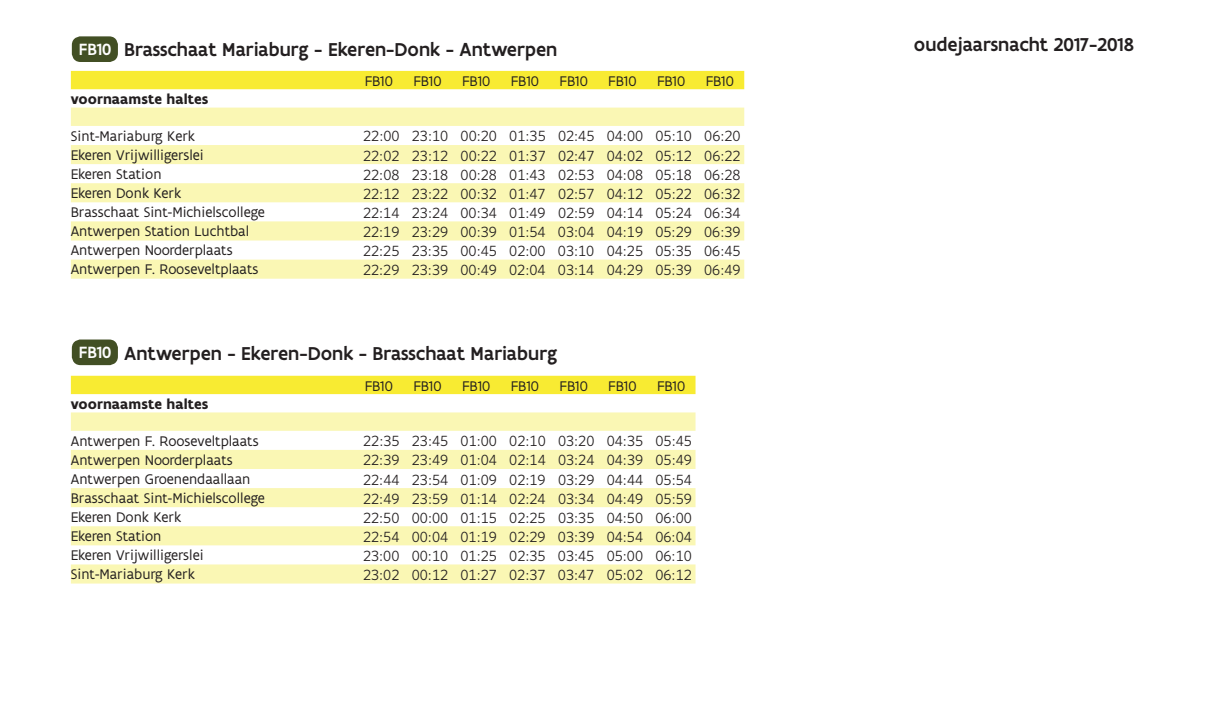
<style>
.page{position:relative;width:1205px;height:709px;background:#fff}
.page>*{position:absolute;margin:0;border:0;box-sizing:border-box;transform-origin:0 0}
.t1{font:500 20px "Flanders Art Sans";color:#231f20}
.t2{font:500 17.5px "Flanders Art Sans";color:#fff}
.t3{font:15px "Whitney Numeric";color:#231f20}
.t4{font:15px "Flanders Art Sans";color:#231f20}
.t5{font:700 15px "Flanders Art Sans";color:#231f20}
</style>
<div class="page">
<div style="left:73px;top:38px;width:44px;height:23px;background:#424f24;border-radius:8px"></div>
<div style="left:72px;top:36px;width:46px;height:26px;border:2px solid #424f24;border-radius:8px"></div>
<div style="left:73px;top:341px;width:44px;height:23px;background:#424f24;border-radius:8px"></div>
<div style="left:72px;top:339px;width:46px;height:26px;border:2px solid #424f24;border-radius:8px"></div>
<div style="left:71px;top:71px;width:673px;height:18px;background:#f8eb32"></div>
<svg style="left:71px;top:108px;width:673px;height:171px;fill:#faf7b4"></svg>
<div style="left:71px;top:376px;width:624px;height:18px;background:#f8eb32"></div>
<svg style="left:71px;top:412px;width:624px;height:171px;fill:#faf7b4"></svg>
<p class="t2" style="left:79px;top:38px;width:34px">FB10</p>
<h1 class="t1" style="left:914px;top:32px;width:222px">oudejaarsnacht 2017-2018</h1>
<h1 class="t1" style="left:124px;top:37px;width:434px">Brasschaat Mariaburg - Ekeren-Donk - Antwerpen</h1>
<p class="t4" style="left:365px;top:72px;width:30px">FB10</p>
<p class="t4" style="left:413px;top:72px;width:30px">FB10</p>
<p class="t4" style="left:462px;top:72px;width:30px">FB10</p>
<p class="t4" style="left:511px;top:72px;width:30px">FB10</p>
<p class="t4" style="left:559px;top:72px;width:30px">FB10</p>
<p class="t4" style="left:608px;top:72px;width:30px">FB10</p>
<p class="t4" style="left:657px;top:72px;width:30px">FB10</p>
<p class="t4" style="left:706px;top:72px;width:30px">FB10</p>
<p class="t5" style="left:71px;top:90px;width:139px">voornaamste haltes</p>
<p class="t4" style="left:71px;top:127px;width:126px">Sint-Mariaburg Kerk</p>
<p class="t3" style="left:363px;top:129px;width:379px">22:00 23:10 00:20 01:35 02:45 04:00 05:10 06:20</p>
<p class="t4" style="left:71px;top:146px;width:134px">Ekeren Vrijwilligerslei</p>
<p class="t3" style="left:363px;top:148px;width:379px">22:02 23:12 00:22 01:37 02:47 04:02 05:12 06:22</p>
<p class="t4" style="left:71px;top:165px;width:92px">Ekeren Station</p>
<p class="t3" style="left:363px;top:167px;width:379px">22:08 23:18 00:28 01:43 02:53 04:08 05:18 06:28</p>
<p class="t4" style="left:71px;top:184px;width:112px">Ekeren Donk Kerk</p>
<p class="t3" style="left:363px;top:186px;width:379px">22:12 23:22 00:32 01:47 02:57 04:12 05:22 06:32</p>
<p class="t4" style="left:71px;top:203px;width:195px">Brasschaat Sint-Michielscollege</p>
<p class="t3" style="left:363px;top:206px;width:379px">22:14 23:24 00:34 01:49 02:59 04:14 05:24 06:34</p>
<p class="t4" style="left:71px;top:222px;width:180px">Antwerpen Station Luchtbal</p>
<p class="t3" style="left:363px;top:225px;width:379px">22:19 23:29 00:39 01:54 03:04 04:19 05:29 06:39</p>
<p class="t4" style="left:71px;top:241px;width:163px">Antwerpen Noorderplaats</p>
<p class="t3" style="left:363px;top:244px;width:379px">22:25 23:35 00:45 02:00 03:10 04:25 05:35 06:45</p>
<p class="t4" style="left:71px;top:260px;width:189px">Antwerpen F. Rooseveltplaats</p>
<p class="t3" style="left:363px;top:263px;width:379px">22:29 23:39 00:49 02:04 03:14 04:29 05:39 06:49</p>
<p class="t2" style="left:79px;top:341px;width:34px">FB10</p>
<h1 class="t1" style="left:124px;top:341px;width:434px">Antwerpen - Ekeren-Donk - Brasschaat Mariaburg</h1>
<p class="t4" style="left:365px;top:376px;width:30px">FB10</p>
<p class="t4" style="left:413px;top:376px;width:30px">FB10</p>
<p class="t4" style="left:462px;top:376px;width:30px">FB10</p>
<p class="t4" style="left:511px;top:376px;width:30px">FB10</p>
<p class="t4" style="left:559px;top:376px;width:30px">FB10</p>
<p class="t4" style="left:608px;top:376px;width:30px">FB10</p>
<p class="t4" style="left:657px;top:376px;width:30px">FB10</p>
<p class="t5" style="left:71px;top:394px;width:139px">voornaamste haltes</p>
<p class="t4" style="left:71px;top:431px;width:189px">Antwerpen F. Rooseveltplaats</p>
<p class="t3" style="left:363px;top:434px;width:330px">22:35 23:45 01:00 02:10 03:20 04:35 05:45</p>
<p class="t4" style="left:71px;top:450px;width:163px">Antwerpen Noorderplaats</p>
<p class="t3" style="left:363px;top:453px;width:330px">22:39 23:49 01:04 02:14 03:24 04:39 05:49</p>
<p class="t4" style="left:71px;top:469px;width:181px">Antwerpen Groenendaallaan</p>
<p class="t3" style="left:363px;top:472px;width:330px">22:44 23:54 01:09 02:19 03:29 04:44 05:54</p>
<p class="t4" style="left:71px;top:489px;width:195px">Brasschaat Sint-Michielscollege</p>
<p class="t3" style="left:363px;top:491px;width:330px">22:49 23:59 01:14 02:24 03:34 04:49 05:59</p>
<p class="t4" style="left:71px;top:508px;width:112px">Ekeren Donk Kerk</p>
<p class="t3" style="left:363px;top:510px;width:330px">22:50 00:00 01:15 02:25 03:35 04:50 06:00</p>
<p class="t4" style="left:71px;top:527px;width:92px">Ekeren Station</p>
<p class="t3" style="left:363px;top:529px;width:330px">22:54 00:04 01:19 02:29 03:39 04:54 06:04</p>
<p class="t4" style="left:71px;top:546px;width:134px">Ekeren Vrijwilligerslei</p>
<p class="t3" style="left:363px;top:548px;width:330px">23:00 00:10 01:25 02:35 03:45 05:00 06:10</p>
<p class="t4" style="left:71px;top:565px;width:126px">Sint-Mariaburg Kerk</p>
<p class="t3" style="left:363px;top:568px;width:330px">23:02 00:12 01:27 02:37 03:47 05:02 06:12</p>
</div>
